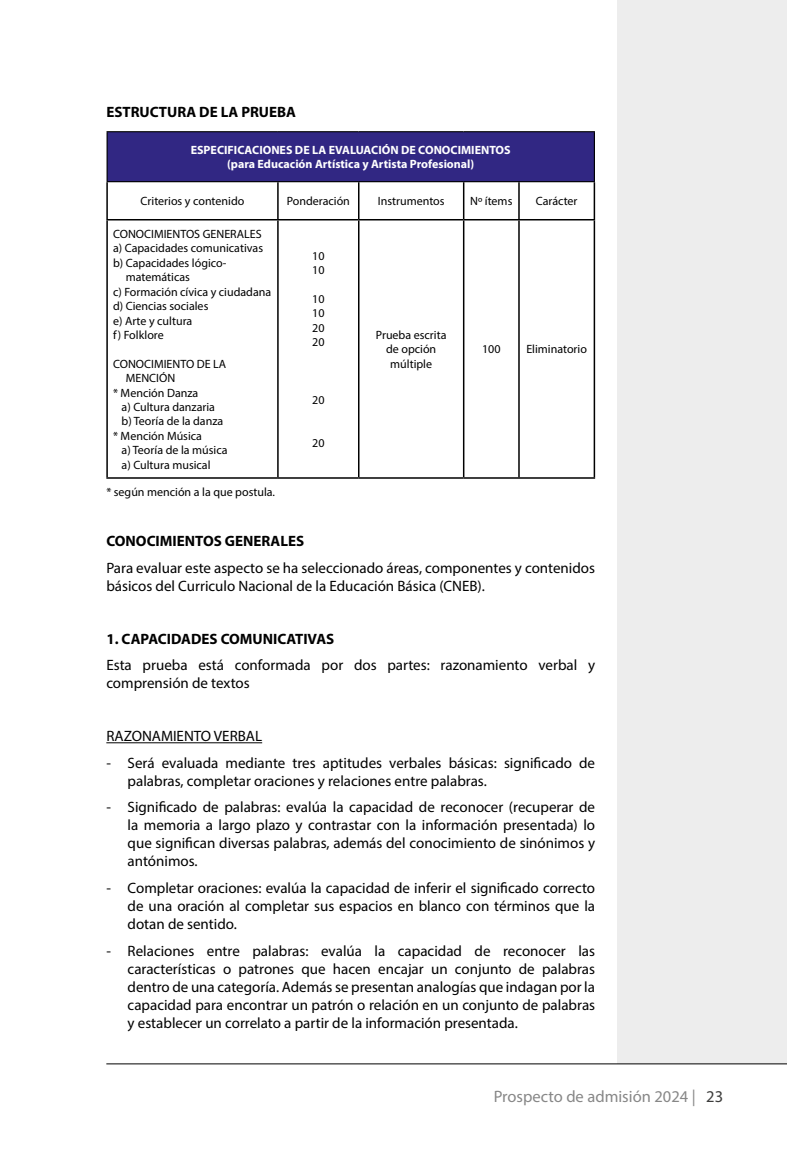
<style>
.page{position:relative;width:787px;height:1149px;background:#fff}
.page>*{position:absolute;margin:0;border:0;box-sizing:border-box;transform-origin:0 0}
.t1{font:16.5px "Myriad Pro";color:#878787}
.t2{font:15px/18px "Myriad Pro";color:#000}
.t3{font:700 15px "Myriad Pro";color:#000}
.t4{font:12px/14.4px "Myriad Pro";color:#000}
.t5{font:700 12px/14.4px "Myriad Pro";color:#fff;text-align:center}
.s1{font-weight:700}
.s2{color:#3c3c3b}
</style>
<div class="page">
<div style="left:617px;top:0;width:170px;height:1063px;background:#ededed"></div>
<hr style="left:106px;top:1063px;width:681px;height:1px;background:#000">
<hr style="left:106px;top:742px;width:156px;height:1px;background:#000">
<div style="left:107px;top:132px;width:487px;height:50px;background:#312783"></div>
<hr style="left:106px;top:182px;width:2px;height:37px;background:#000">
<hr style="left:277px;top:182px;width:2px;height:37px;background:#000">
<hr style="left:358px;top:182px;width:1px;height:37px;background:#000">
<hr style="left:463px;top:182px;width:1px;height:37px;background:#000">
<hr style="left:518px;top:182px;width:1px;height:37px;background:#000">
<hr style="left:593px;top:182px;width:2px;height:37px;background:#000">
<hr style="left:106px;top:219px;width:172px;height:1px;background:#000">
<hr style="left:106px;top:220px;width:2px;height:257px;background:#000">
<hr style="left:278px;top:219px;width:81px;height:1px;background:#000">
<hr style="left:277px;top:220px;width:2px;height:257px;background:#000">
<hr style="left:359px;top:219px;width:104px;height:1px;background:#000">
<hr style="left:358px;top:220px;width:1px;height:257px;background:#000">
<hr style="left:463px;top:219px;width:56px;height:1px;background:#000">
<hr style="left:463px;top:220px;width:1px;height:257px;background:#000">
<hr style="left:519px;top:219px;width:76px;height:1px;background:#000">
<hr style="left:518px;top:220px;width:1px;height:257px;background:#000">
<hr style="left:593px;top:220px;width:2px;height:257px;background:#000">
<hr style="left:106px;top:477px;width:172px;height:1px;background:#000">
<hr style="left:278px;top:477px;width:81px;height:1px;background:#000">
<hr style="left:359px;top:477px;width:104px;height:1px;background:#000">
<hr style="left:463px;top:477px;width:56px;height:1px;background:#000">
<hr style="left:519px;top:477px;width:76px;height:1px;background:#000">
<hr style="left:106px;top:131px;width:172px;height:1px;background:#000">
<hr style="left:106px;top:132px;width:2px;height:49px;background:#000">
<hr style="left:278px;top:131px;width:81px;height:1px;background:#000">
<hr style="left:359px;top:131px;width:104px;height:1px;background:#000">
<hr style="left:463px;top:131px;width:56px;height:1px;background:#000">
<hr style="left:519px;top:131px;width:76px;height:1px;background:#000">
<hr style="left:594px;top:132px;width:1px;height:49px;background:#000">
<hr style="left:106px;top:181px;width:172px;height:1px;background:#000">
<hr style="left:278px;top:181px;width:81px;height:1px;background:#000">
<hr style="left:359px;top:181px;width:104px;height:1px;background:#000">
<hr style="left:463px;top:181px;width:56px;height:1px;background:#000">
<hr style="left:519px;top:181px;width:76px;height:1px;background:#000">
<p class="t3" style="left:106px;top:102px;width:191px">ESTRUCTURA DE LA PRUEBA</p>
<p class="t5" style="left:191px;top:142px;width:321px">ESPECIFICACIONES DE LA EVALUACIÓN DE CONOCIMIENTOS (para Educación Artística y Artista Profesional)</p>
<p class="t4" style="left:141px;top:194px;width:105px">Criterios y contenido</p>
<p class="t4" style="left:287px;top:194px;width:65px">Ponderación</p>
<p class="t4" style="left:378px;top:194px;width:68px">Instrumentos</p>
<p class="t4" style="left:470px;top:194px;width:44px">Nº ítems</p>
<p class="t4" style="left:536px;top:194px;width:43px">Carácter</p>
<p class="t4" style="left:113px;top:226px;width:150px">CONOCIMIENTOS GENERALES</p>
<p class="t4" style="left:113px;top:241px;width:151px">a) Capacidades comunicativas</p>
<p class="t4" style="left:113px;top:255px;width:115px">b) Capacidades lógico-</p>
<p class="t4" style="left:126px;top:270px;width:66px">matemáticas</p>
<p class="t4" style="left:113px;top:284px;width:160px">c) Formación cívica y ciudadana</p>
<p class="t4" style="left:113px;top:298px;width:97px">d) Ciencias sociales</p>
<p class="t4" style="left:113px;top:313px;width:81px">e) Arte y cultura</p>
<p class="t4" style="left:113px;top:327px;width:52px">f) Folklore</p>
<p class="t4" style="left:113px;top:356px;width:115px">CONOCIMIENTO DE LA</p>
<p class="t4" style="left:126px;top:370px;width:51px">MENCIÓN</p>
<p class="t4" style="left:113px;top:385px;width:87px">* Mención Danza</p>
<p class="t4" style="left:122px;top:399px;width:95px">a) Cultura danzaria</p>
<p class="t4" style="left:122px;top:414px;width:103px">b) Teoría de la danza</p>
<p class="t4" style="left:113px;top:428px;width:90px">* Mención Música</p>
<p class="t4" style="left:122px;top:442px;width:107px">a) Teoría de la música</p>
<p class="t4" style="left:122px;top:457px;width:90px">a) Cultura musical</p>
<p class="t4" style="left:312px;top:248px;width:14px">10<br>10</p>
<p class="t4" style="left:312px;top:291px;width:14px;text-align:justify">10<br>10<br>20<br>20</p>
<p class="t4" style="left:376px;top:327px;width:72px;text-align:center">Prueba escrita de opción múltiple</p>
<p class="t4" style="left:482px;top:342px;width:20px">100</p>
<p class="t4" style="left:526px;top:342px;width:62px">Eliminatorio</p>
<p class="t4" style="left:312px;top:392px;width:14px">20</p>
<p class="t4" style="left:312px;top:435px;width:14px">20</p>
<p class="t4" style="left:106px;top:484px;width:170px">* según mención a la que postula.</p>
<p class="t2" style="left:106px;top:527px;width:490px;line-height:26.5px"><span class="s1">CONOCIMIENTOS GENERALES<br></span>Para evaluar este aspecto se ha seleccionado áreas, componentes y contenidos</p>
<p class="t2" style="left:106px;top:576px;width:380px">básicos del Curriculo Nacional de la Educación Básica (CNEB).</p>
<p class="t2" style="left:106px;top:625px;width:490px;line-height:26.5px"><span class="s1">1. CAPACIDADES COMUNICATIVAS<br></span>Esta prueba está conformada por dos partes: razonamiento verbal y</p>
<p class="t2" style="left:106px;top:673px;width:145px">comprensión de textos</p>
<p class="t2" style="left:106px;top:726px;width:157px">RAZONAMIENTO VERBAL</p>
<p class="t2" style="left:128px;top:753px;width:469px;text-indent:-21px">- Será evaluada mediante tres aptitudes verbales básicas: significado de palabras, completar oraciones y relaciones entre palabras.</p>
<p class="t2" style="left:128px;top:797px;width:469px;text-align:justify;text-indent:-21px">- Significado de palabras: evalúa la capacidad de reconocer (recuperar de la memoria a largo plazo y contrastar con la información presentada) lo que significan diversas palabras, además del conocimiento de sinónimos y antónimos.</p>
<p class="t2" style="left:128px;top:878px;width:469px;text-align:justify;text-indent:-21px">- Completar oraciones: evalúa la capacidad de inferir el significado correcto de una oración al completar sus espacios en blanco con términos que la dotan de sentido.</p>
<p class="t2" style="left:128px;top:940px;width:469px;text-align:justify;text-indent:-21px">- Relaciones entre palabras: evalúa la capacidad de reconocer las características o patrones que hacen encajar un conjunto de palabras dentro de una categoría. Además se presentan analogías que indagan por la capacidad para encontrar un patrón o relación en un conjunto de palabras y establecer un correlato a partir de la información presentada.</p>
<p class="t1" style="left:494px;top:1085px;width:231px">Prospecto de admisión 2024 | <span class="s2">23</span></p>
</div>
